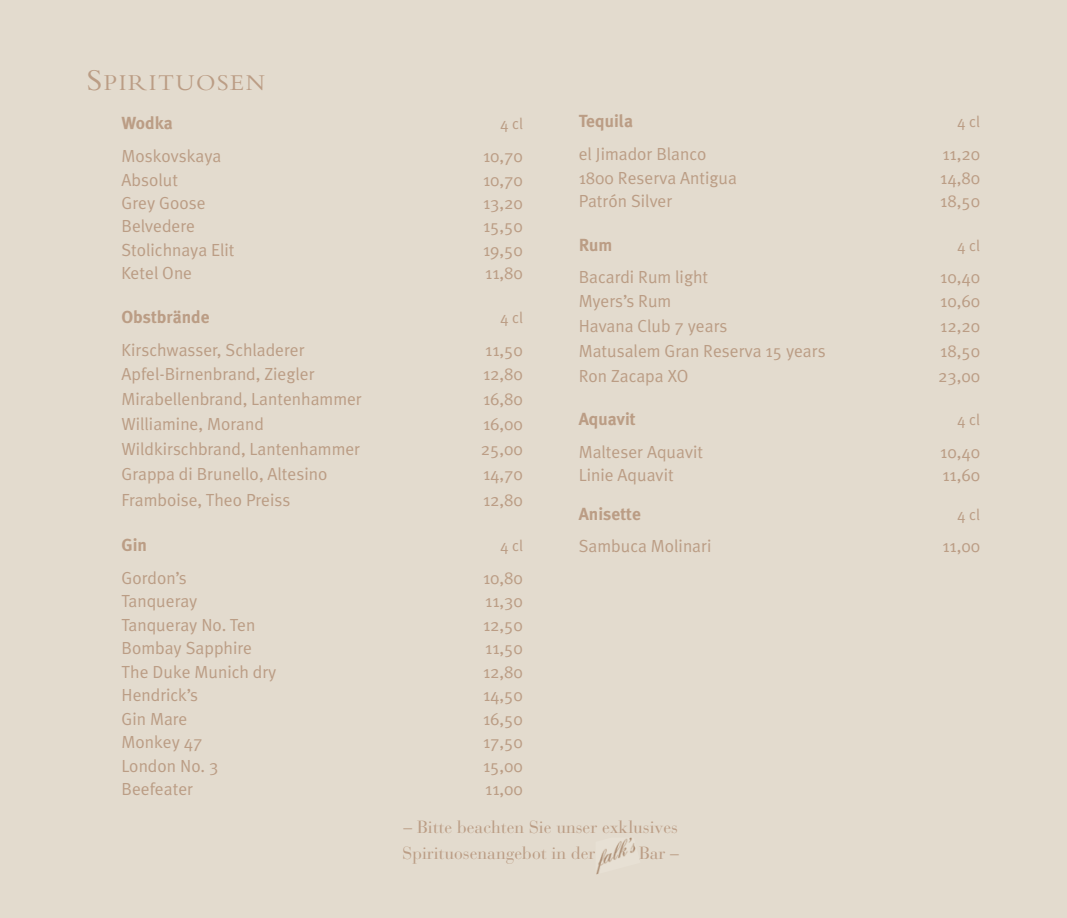
<style>
.page{position:relative;width:1067px;height:918px;background:#e3dbce}
.page>*{position:absolute;margin:0;border:0;box-sizing:border-box;transform-origin:0 0}
.t1{font:23.62px "Bembo";letter-spacing:.065em;color:#bb9d85}
.t2{font:17.5px "Meta Plus Normal";color:#bb9d85}
.t3{font:17.5px/26.1px "Bauer Bodoni";color:#bb9d85}
.t4{font:700 17.5px "Meta Plus";color:#bb9d85}
.t5{font:15.75px "Meta Plus Normal";color:#bb9d85}
.s1{font-size:31.5px}
</style>
<div class="page">
<img style="left:596px;top:837px;width:40px;height:38px">
<h1 class="t1" style="left:87px;top:75px;width:180px"><span class="s1">S</span>PIRITUOSEN</h1>
<p class="t4" style="left:122px;top:114px;width:53px">Wodka</p>
<p class="t5" style="left:500px;top:117px;width:24px">4 cl</p>
<p class="t2" style="left:122px;top:149px;width:101px">Moskovskaya</p>
<p class="t2" style="left:483px;top:149px;width:41px">10,70</p>
<p class="t2" style="left:122px;top:173px;width:58px">Absolut</p>
<p class="t2" style="left:483px;top:173px;width:41px">10,70</p>
<p class="t2" style="left:122px;top:196px;width:86px">Grey Goose</p>
<p class="t2" style="left:483px;top:196px;width:41px">13,20</p>
<p class="t2" style="left:122px;top:220px;width:75px">Belvedere</p>
<p class="t2" style="left:483px;top:220px;width:41px">15,50</p>
<p class="t2" style="left:122px;top:243px;width:114px">Stolichnaya Elit</p>
<p class="t2" style="left:483px;top:243px;width:41px">19,50</p>
<p class="t2" style="left:122px;top:267px;width:72px">Ketel One</p>
<p class="t2" style="left:485px;top:267px;width:39px">11,80</p>
<p class="t4" style="left:122px;top:308px;width:90px">Obstbrände</p>
<p class="t5" style="left:500px;top:311px;width:24px">4 cl</p>
<p class="t2" style="left:122px;top:343px;width:184px">Kirschwasser, Schladerer</p>
<p class="t2" style="left:485px;top:343px;width:39px">11,50</p>
<p class="t2" style="left:122px;top:367px;width:194px">Apfel-Birnenbrand, Ziegler</p>
<p class="t2" style="left:483px;top:367px;width:41px">12,80</p>
<p class="t2" style="left:122px;top:392px;width:242px">Mirabellenbrand, Lantenhammer</p>
<p class="t2" style="left:483px;top:392px;width:41px">16,80</p>
<p class="t2" style="left:122px;top:417px;width:144px">Williamine, Morand</p>
<p class="t2" style="left:483px;top:417px;width:41px">16,00</p>
<p class="t2" style="left:122px;top:442px;width:240px">Wildkirschbrand, Lantenhammer</p>
<p class="t2" style="left:481px;top:442px;width:44px">25,00</p>
<p class="t2" style="left:122px;top:467px;width:207px">Grappa di Brunello, Altesino</p>
<p class="t2" style="left:483px;top:467px;width:41px">14,70</p>
<p class="t2" style="left:122px;top:493px;width:170px">Framboise, Theo Preiss</p>
<p class="t2" style="left:483px;top:493px;width:41px">12,80</p>
<p class="t4" style="left:122px;top:536px;width:27px">Gin</p>
<p class="t5" style="left:500px;top:539px;width:24px">4 cl</p>
<p class="t2" style="left:122px;top:571px;width:67px">Gordon’s</p>
<p class="t2" style="left:483px;top:571px;width:41px">10,80</p>
<p class="t2" style="left:122px;top:595px;width:77px">Tanqueray</p>
<p class="t2" style="left:485px;top:595px;width:39px">11,30</p>
<p class="t2" style="left:122px;top:618px;width:135px">Tanqueray No. Ten</p>
<p class="t2" style="left:483px;top:618px;width:41px">12,50</p>
<p class="t2" style="left:122px;top:641px;width:132px">Bombay Sapphire</p>
<p class="t2" style="left:485px;top:641px;width:39px">11,50</p>
<p class="t2" style="left:122px;top:665px;width:156px">The Duke Munich dry</p>
<p class="t2" style="left:483px;top:665px;width:41px">12,80</p>
<p class="t2" style="left:122px;top:688px;width:78px">Hendrick’s</p>
<p class="t2" style="left:483px;top:688px;width:41px">14,50</p>
<p class="t2" style="left:122px;top:712px;width:67px">Gin Mare</p>
<p class="t2" style="left:483px;top:712px;width:41px">16,50</p>
<p class="t2" style="left:122px;top:735px;width:83px">Monkey 47</p>
<p class="t2" style="left:483px;top:735px;width:41px">17,50</p>
<p class="t2" style="left:122px;top:759px;width:98px">London No. 3</p>
<p class="t2" style="left:483px;top:759px;width:41px">15,00</p>
<p class="t2" style="left:122px;top:782px;width:73px">Beefeater</p>
<p class="t2" style="left:485px;top:782px;width:39px">11,00</p>
<p class="t4" style="left:579px;top:113px;width:56px">Tequila</p>
<p class="t5" style="left:957px;top:116px;width:24px">4 cl</p>
<p class="t2" style="left:579px;top:148px;width:129px">el Jimador Blanco</p>
<p class="t2" style="left:942px;top:148px;width:39px">11,20</p>
<p class="t2" style="left:579px;top:171px;width:160px">1800 Reserva Antigua</p>
<p class="t2" style="left:940px;top:171px;width:41px">14,80</p>
<p class="t2" style="left:579px;top:195px;width:95px">Patrón Silver</p>
<p class="t2" style="left:940px;top:195px;width:41px">18,50</p>
<p class="t4" style="left:579px;top:236px;width:35px">Rum</p>
<p class="t5" style="left:957px;top:239px;width:24px">4 cl</p>
<p class="t2" style="left:579px;top:270px;width:131px">Bacardi Rum light</p>
<p class="t2" style="left:940px;top:270px;width:41px">10,40</p>
<p class="t2" style="left:579px;top:294px;width:94px">Myers’s Rum</p>
<p class="t2" style="left:940px;top:294px;width:41px">10,60</p>
<p class="t2" style="left:579px;top:319px;width:150px">Havana Club 7 years</p>
<p class="t2" style="left:940px;top:319px;width:41px">12,20</p>
<p class="t2" style="left:579px;top:344px;width:248px">Matusalem Gran Reserva 15 years</p>
<p class="t2" style="left:940px;top:344px;width:41px">18,50</p>
<p class="t2" style="left:579px;top:369px;width:111px">Ron Zacapa XO</p>
<p class="t2" style="left:938px;top:369px;width:44px">23,00</p>
<p class="t4" style="left:579px;top:411px;width:58px">Aquavit</p>
<p class="t5" style="left:957px;top:414px;width:24px">4 cl</p>
<p class="t2" style="left:579px;top:445px;width:126px">Malteser Aquavit</p>
<p class="t2" style="left:940px;top:445px;width:41px">10,40</p>
<p class="t2" style="left:579px;top:468px;width:96px">Linie Aquavit</p>
<p class="t2" style="left:942px;top:468px;width:39px">11,60</p>
<p class="t4" style="left:579px;top:505px;width:64px">Anisette</p>
<p class="t5" style="left:957px;top:508px;width:24px">4 cl</p>
<p class="t2" style="left:579px;top:539px;width:134px">Sambuca Molinari</p>
<p class="t2" style="left:942px;top:539px;width:39px">11,00</p>
<p class="t3" style="left:402px;top:816px;width:277px">– Bitte beachten Sie unser exklusives<br>Spirituosenangebot in der</p>
<p class="t3" style="left:639px;top:842px;width:41px">Bar –</p>
</div>
